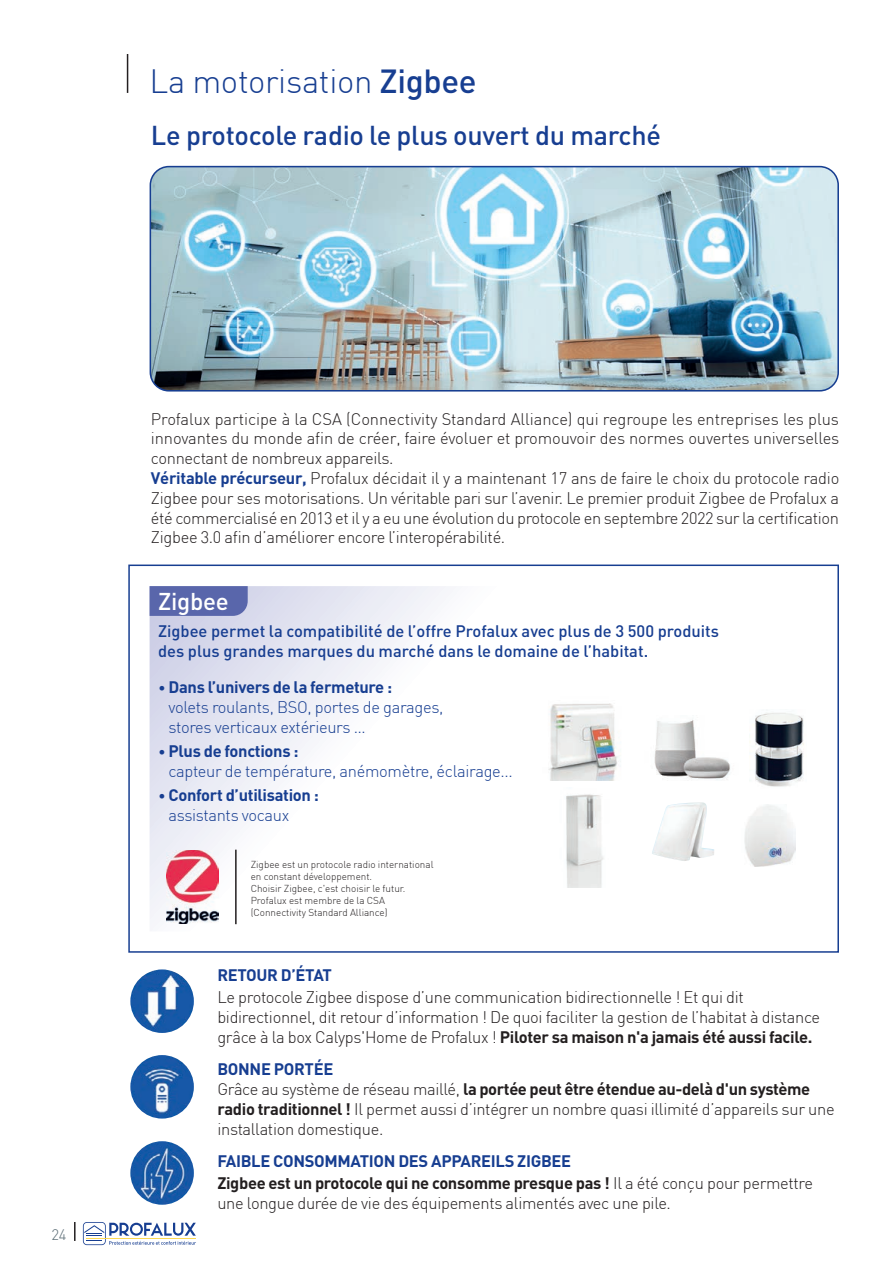
<style>
.page{position:relative;width:893px;height:1263px;background:#fff}
.page>*{position:absolute;margin:0;border:0;box-sizing:border-box;transform-origin:0 0}
.t1{font:300 33px "DIN";letter-spacing:-.01em;color:#173e91}
.t2{font:500 27px "DIN";letter-spacing:-.01em;color:#173e91}
.t3{font:500 24px "DIN";letter-spacing:-.01em;color:#fff}
.t4{font:300 16.5px/19.8px "DIN";letter-spacing:-.02em;color:#231f20}
.t5{font:300 16.5px/19.8px "DIN";letter-spacing:-.02em;color:#173e91}
.t6{font:500 16.5px/19.8px "DIN";color:#173e91}
.t7{font:700 16.5px/21.9px "DIN";letter-spacing:-.02em;color:#231f20}
.t8{font:700 16.5px/19.8px "DIN";letter-spacing:-.02em;color:#173e91}
.t9{font:300 15px "DIN";color:#586a73}
.t10{font:300 9.9px/11.9px "DIN";color:#231f20}
.s1{font-weight:500}
.s2{font-weight:700;color:#173e91}
.s3{font-size:14.25px}
.s4{font-weight:700}
.s5{font-weight:300;font-size:14.25px}
.s6{font-weight:300}
.s7{color:#173e91}
</style>
<div class="page">
<svg style="left:83px;top:1222px;width:113px;height:23px"></svg>
<svg style="left:74px;top:1222px;width:2px;height:19px"></svg>
<hr style="left:127px;top:54px;width:1px;height:39px;background:#231f20">
<svg style="left:150px;top:586px;width:616px;height:339px"></svg>
<svg style="left:150px;top:586px;width:98px;height:30px"></svg>
<div style="left:128px;top:564px;width:711px;height:389px;border:2px solid #173e91"></div>
<img style="left:526px;top:696px;width:108px;height:85px">
<img style="left:749px;top:709px;width:55px;height:80px">
<img style="left:548px;top:788px;width:71px;height:99px">
<img style="left:130px;top:1141px;width:64px;height:64px;border-radius:32px">
<img style="left:130px;top:1055px;width:64px;height:63px;border-radius:32px">
<img style="left:130px;top:969px;width:64px;height:64px;border-radius:32px">
<img style="left:652px;top:802px;width:62px;height:59px">
<img style="left:739px;top:804px;width:57px;height:62px">
<img style="left:644px;top:715px;width:96px;height:66px">
<img style="left:151px;top:167px;width:685px;height:222px">
<div style="left:150px;top:166px;width:689px;height:226px;border:2px solid #173e91;border-radius:19px"></div>
<hr style="left:235px;top:850px;width:2px;height:74px;background:#231f20">
<img style="left:167px;top:850px;width:51px;height:74px">
<h1 class="t1" style="left:150px;top:61px;width:329px">La motorisation <span class="s1">Zigbee</span></h1>
<h2 class="t2" style="left:151px;top:118px;width:512px">Le protocole radio le plus ouvert du marché</h2>
<p class="t9" style="left:51px;top:1225px;width:17px">24</p>
<p class="t4" style="left:151px;top:409px;width:690px">Profalux participe à la CSA (Connectivity Standard Alliance) qui regroupe les entreprises les plus innovantes du monde afin de créer, faire évoluer et promouvoir des normes ouvertes universelles connectant de nombreux appareils.<br><span class="s2">Véritable précurseur,</span> Profalux décidait il y a maintenant 17 ans de faire le choix du protocole radio Zigbee pour ses motorisations. Un véritable pari sur l’avenir. Le premier produit Zigbee de Profalux a été commercialisé en 2013 et il y a eu une évolution du protocole en septembre 2022 sur la certification Zigbee 3.0 afin d’améliorer encore l’interopérabilité.</p>
<h3 class="t3" style="left:158px;top:585px;width:72px">Zigbee</h3>
<p class="t6" style="left:158px;top:620px;width:563px">Zigbee permet la compatibilité de l’offre Profalux avec plus de 3 500 produits des plus grandes marques du marché dans le domaine de l’habitat.</p>
<p class="t5" style="left:169px;top:677px;width:276px;text-indent:-10px"><span class="s3">•</span> <span class="s4">Dans l’univers de la fermeture :<br></span>volets roulants, BSO, portes de garages, stores verticaux extérieurs …</p>
<p class="t5" style="left:169px;top:741px;width:346px;text-indent:-10px"><span class="s3">•</span> <span class="s4">Plus de fonctions :<br></span>capteur de température, anémomètre, éclairage...</p>
<p class="t8" style="left:169px;top:784px;width:152px;text-indent:-10px"><span class="s5">•</span> Confort d’utilisation : <span class="s6">assistants vocaux</span></p>
<p class="t10" style="left:251px;top:858px;width:184px">Zigbee est un protocole radio international en constant développement.<br>Choisir Zigbee, c'est choisir le futur.<br>Profalux est membre de la CSA (Connectivity Standard Alliance)</p>
<p class="t8" style="left:217px;top:964px;width:116px">RETOUR D’ÉTAT</p>
<p class="t4" style="left:217px;top:987px;width:604px">Le protocole Zigbee dispose d’une communication bidirectionnelle ! Et qui dit bidirectionnel, dit retour d’information ! De quoi faciliter la gestion de l’habitat à distance grâce à la box Calyps'Home de Profalux ! <span class="s4">Piloter sa maison n'a jamais été aussi facile.</span></p>
<p class="t4" style="left:217px;top:1059px;width:619px"><span class="s2">BONNE PORTÉE<br></span>Grâce au système de réseau maillé, <span class="s4">la portée peut être étendue au-delà d'un système radio traditionnel !</span> Il permet aussi d’intégrer un nombre quasi illimité d’appareils sur une installation domestique.</p>
<p class="t7" style="left:217px;top:1149px;width:597px"><span class="s7">FAIBLE CONSOMMATION DES APPAREILS ZIGBEE<br></span>Zigbee est un protocole qui ne consomme presque pas ! <span class="s6">Il a été conçu pour permettre</span></p>
<p class="t4" style="left:217px;top:1193px;width:455px">une longue durée de vie des équipements alimentés avec une pile.</p>
</div>
